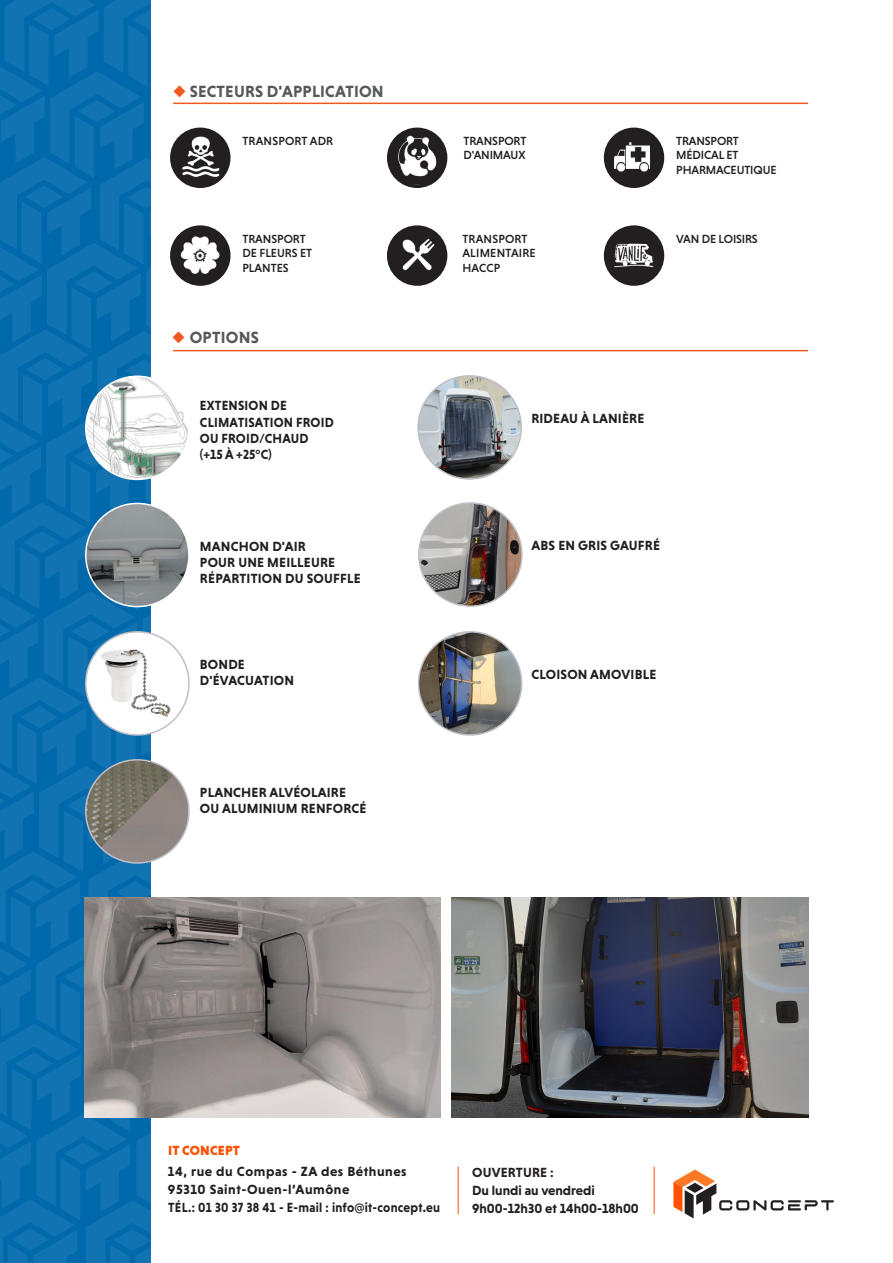
<style>
.page{position:relative;width:893px;height:1263px;background:#fff}
.page>*{position:absolute;margin:0;border:0;box-sizing:border-box;transform-origin:0 0}
.t1{font:700 16.5px "Niveau Grotesk";letter-spacing:.015em;color:#57585a}
.t2{font:700 13.5px "Niveau Grotesk";letter-spacing:.015em;color:#231f20}
.t3{font:700 13.5px "Niveau Grotesk";letter-spacing:.015em;color:#231f20;scale:.96 1}
.t4{font:700 13.5px "Niveau Grotesk";letter-spacing:.04em;color:#231f20}
.t5{font:700 13.5px "Niveau Grotesk";letter-spacing:.015em;color:#231f20;scale:.93 1}
.t6{font:900 13.5px "Niveau Grotesk";letter-spacing:.015em;color:#ff5000}
.t7{font:500 12px "Niveau Grotesk";letter-spacing:-.01em;color:#231f20}
.t8{font:500 12px/14.4px "Niveau Grotesk";letter-spacing:.015em;color:#231f20}
.s1{color:#f15921}
</style>
<div class="page">
<svg style="left:0;top:0;width:152px;height:1263px;background:#0b6faf"></svg>
<hr style="left:173px;top:350px;width:635px;height:1px;background:#f15921">
<img style="left:86px;top:376px;width:103px;height:103px;border-radius:52px">
<div style="left:85px;top:375px;width:105px;height:105px;border:2px solid #fff;border-radius:50%"></div>
<img style="left:86px;top:760px;width:101px;height:103px">
<div style="left:85px;top:759px;width:105px;height:105px;border:2px solid #bfbfc6;border-radius:50%"></div>
<img style="left:86px;top:503px;width:103px;height:104px;border-radius:52px">
<div style="left:85px;top:503px;width:105px;height:104px;border:2px solid #fff;border-radius:50%"></div>
<img style="left:85px;top:898px;width:356px;height:219px">
<img style="left:452px;top:898px;width:356px;height:219px">
<img style="left:419px;top:503px;width:103px;height:103px;border-radius:52px">
<div style="left:418px;top:502px;width:105px;height:105px;border:2px solid #bfbfc6;border-radius:50%"></div>
<img style="left:418px;top:376px;width:103px;height:103px;border-radius:52px">
<div style="left:417px;top:375px;width:105px;height:105px;border:2px solid #bfbfc6;border-radius:50%"></div>
<div style="left:86px;top:632px;width:103px;height:103px;background:#fff;border-radius:50%"></div>
<img style="left:102px;top:649px;width:69px;height:68px">
<div style="left:85px;top:631px;width:105px;height:105px;border:2px solid #bfbfc6;border-radius:50%"></div>
<img style="left:419px;top:632px;width:103px;height:103px;border-radius:52px">
<div style="left:418px;top:631px;width:104px;height:105px;border:2px solid #bfbfc6;border-radius:50%"></div>
<hr style="left:173px;top:103px;width:635px;height:1px;background:#f15921">
<img style="left:172px;top:227px;width:57px;height:57px;border-radius:28px">
<div style="left:170px;top:225px;width:61px;height:61px;border:4px solid #231f20;border-radius:50%"></div>
<img style="left:172px;top:129px;width:57px;height:57px;border-radius:28px">
<div style="left:170px;top:128px;width:61px;height:60px;border:4px solid #231f20;border-radius:50%"></div>
<img style="left:389px;top:227px;width:56px;height:57px;border-radius:28px">
<div style="left:387px;top:225px;width:60px;height:61px;border:4px solid #231f20;border-radius:50%"></div>
<img style="left:389px;top:129px;width:56px;height:57px;border-radius:28px">
<div style="left:387px;top:128px;width:60px;height:60px;border:4px solid #231f20;border-radius:50%"></div>
<img style="left:606px;top:227px;width:56px;height:57px;border-radius:28px">
<div style="left:604px;top:225px;width:60px;height:61px;border:4px solid #231f20;border-radius:50%"></div>
<img style="left:606px;top:129px;width:56px;height:57px;border-radius:28px">
<div style="left:604px;top:128px;width:60px;height:60px;border:4px solid #231f20;border-radius:50%"></div>
<svg style="left:673px;top:1169px;width:161px;height:49px"></svg>
<hr style="left:458px;top:1166px;width:1px;height:48px;background:#ff5000">
<hr style="left:654px;top:1166px;width:1px;height:48px;background:#ff5000">
<p class="t1" style="left:173px;top:82px;width:212px"><span class="s1">◆</span> SECTEURS D'APPLICATION</p>
<p class="t8" style="left:242px;top:134px;width:92px">TRANSPORT ADR</p>
<p class="t7" style="left:464px;top:134px;width:64px">TRANSPORT</p>
<p class="t7" style="left:464px;top:149px;width:63px">D'ANIMAUX</p>
<p class="t7" style="left:242px;top:232px;width:65px">TRANSPORT</p>
<p class="t7" style="left:242px;top:246px;width:71px">DE FLEURS ET</p>
<p class="t7" style="left:242px;top:261px;width:48px">PLANTES</p>
<p class="t1" style="left:172px;top:328px;width:88px"><span class="s1">◆</span> OPTIONS</p>
<p class="t3" style="left:200px;top:398px;width:92px">EXTENSION DE</p>
<p class="t3" style="left:200px;top:414px;width:141px">CLIMATISATION FROID</p>
<p class="t3" style="left:200px;top:430px;width:115px">OU FROID/CHAUD</p>
<p class="t3" style="left:200px;top:447px;width:77px">(+15 À +25°C)</p>
<p class="t8" style="left:462px;top:231px;width:75px">TRANSPORT<br>ALIMENTAIRE<br>HACCP</p>
<p class="t2" style="left:531px;top:410px;width:115px">RIDEAU À LANIÈRE</p>
<p class="t7" style="left:676px;top:134px;width:64px">TRANSPORT</p>
<p class="t7" style="left:676px;top:149px;width:64px">MÉDICAL ET</p>
<p class="t7" style="left:676px;top:163px;width:102px">PHARMACEUTIQUE</p>
<p class="t7" style="left:676px;top:232px;width:83px">VAN DE LOISIRS</p>
<p class="t2" style="left:200px;top:538px;width:107px">MANCHON D'AIR</p>
<p class="t2" style="left:200px;top:555px;width:137px">POUR UNE MEILLEURE</p>
<p class="t2" style="left:200px;top:571px;width:162px">RÉPARTITION DU SOUFFLE</p>
<p class="t2" style="left:532px;top:538px;width:130px">ABS EN GRIS GAUFRÉ</p>
<p class="t2" style="left:200px;top:656px;width:46px">BONDE</p>
<p class="t2" style="left:200px;top:672px;width:96px">D'ÉVACUATION</p>
<p class="t2" style="left:531px;top:667px;width:127px">CLOISON AMOVIBLE</p>
<p class="t2" style="left:200px;top:784px;width:148px">PLANCHER ALVÉOLAIRE</p>
<p class="t2" style="left:200px;top:800px;width:168px">OU ALUMINIUM RENFORCÉ</p>
<p class="t6" style="left:168px;top:1143px;width:73px">IT CONCEPT</p>
<p class="t4" style="left:168px;top:1164px;width:240px">14, rue du Compas - ZA des Béthunes</p>
<p class="t4" style="left:168px;top:1182px;width:183px">95310 Saint-Ouen-l’Aumône</p>
<p class="t5" style="left:168px;top:1200px;width:294px">TÉL.: 01 30 37 38 41 - E-mail : info@it-concept.eu</p>
<p class="t2" style="left:472px;top:1164px;width:83px">OUVERTURE :</p>
<p class="t2" style="left:472px;top:1182px;width:124px">Du lundi au vendredi</p>
<p class="t2" style="left:472px;top:1200px;width:168px">9h00-12h30 et 14h00-18h00</p>
</div>
